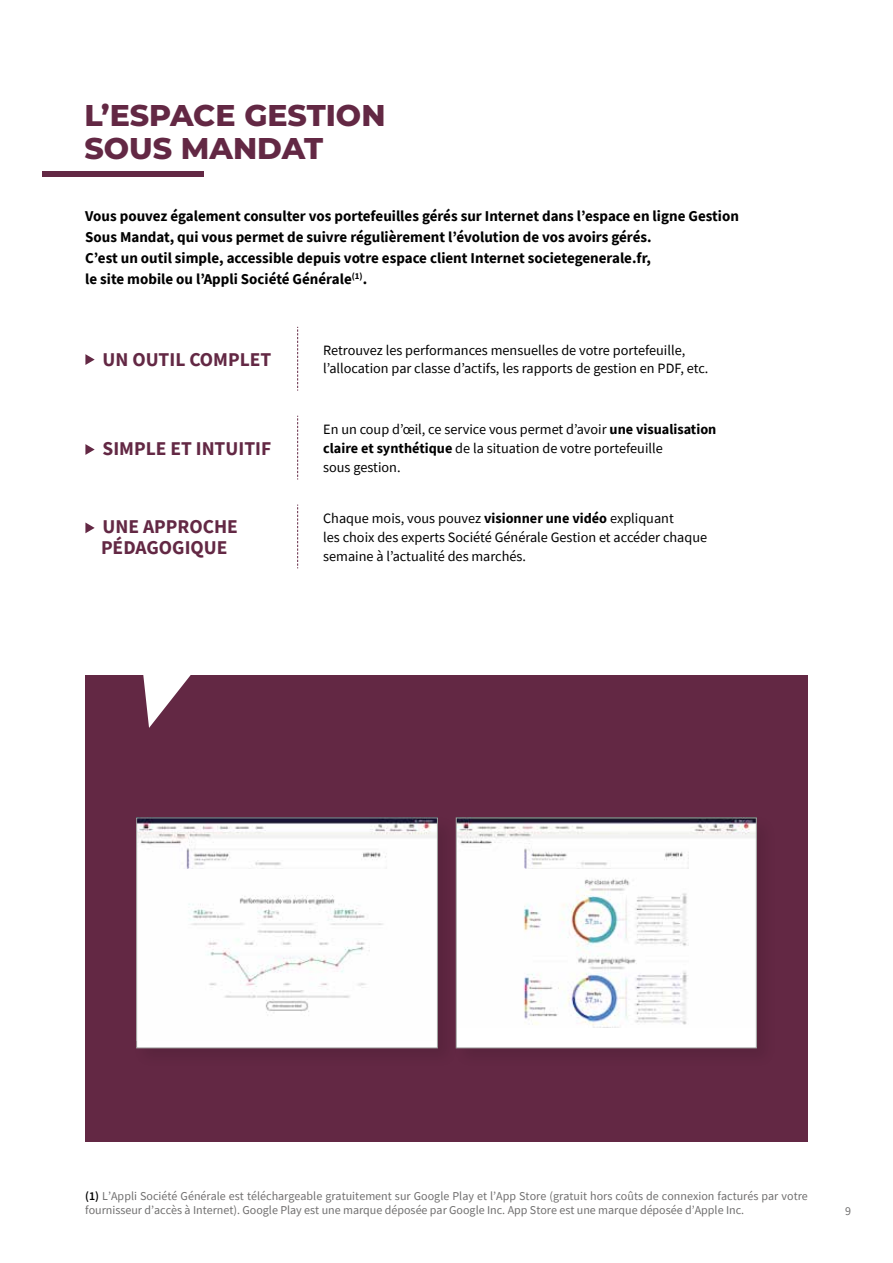
<style>
.page{position:relative;width:893px;height:1263px;background:#fff}
.page>*{position:absolute;margin:0;border:0;box-sizing:border-box;transform-origin:0 0}
.t1{font:800 30px/33px "Montserrat";color:#632844}
.t2{font:700 19.5px/21px "Source Sans Pro";color:#632844}
.t3{font:700 15px/21px "Source Sans Pro";color:#000}
.t4{font:14.25px/18.8px "Source Sans Pro";color:#000}
.t5{font:12px/14.4px "Source Sans Pro";color:#706f6f}
.s1{font-weight:700}
.s2{font-weight:600;color:#000}
</style>
<div class="page">
<div style="left:85px;top:675px;width:723px;height:466px;background:#632844"></div>
<div style="left:42px;top:171px;width:161px;height:6px;background:#632844"></div>
<svg style="left:297px;top:416px;width:1px;height:63px"></svg>
<svg style="left:297px;top:327px;width:1px;height:64px"></svg>
<svg style="left:297px;top:505px;width:1px;height:63px"></svg>
<svg style="left:85px;top:354px;width:10px;height:11px"></svg>
<svg style="left:85px;top:444px;width:10px;height:11px"></svg>
<svg style="left:85px;top:522px;width:10px;height:11px"></svg>
<div style="left:133px;top:814px;width:326px;height:255px;background:#5f2641"></div>
<div style="left:137px;top:818px;width:300px;height:230px;background:#fff"></div>
<img style="left:138px;top:819px;width:298px;height:197px">
<div style="left:136px;top:817px;width:302px;height:231px;border:1px solid #9d9d9c"></div>
<div style="left:456px;top:818px;width:300px;height:230px;background:#fff"></div>
<img style="left:458px;top:819px;width:297px;height:208px">
<div style="left:456px;top:817px;width:301px;height:231px;border:1px solid #9d9d9c"></div>
<h1 class="t1" style="left:84px;top:98px;width:303px">L’ESPACE GESTION<br>SOUS MANDAT</h1>
<p class="t3" style="left:85px;top:205px;width:655px">Vous pouvez également consulter vos portefeuilles gérés sur Internet dans l’espace en ligne Gestion Sous Mandat, qui vous permet de suivre régulièrement l’évolution de vos avoirs gérés.<br>C’est un outil simple, accessible depuis votre espace client Internet societegenerale.fr,<br>le site mobile ou l’Appli Société Générale<sup>(1)</sup>.</p>
<h2 class="t2" style="left:102px;top:349px;width:170px">UN OUTIL COMPLET</h2>
<p class="t4" style="left:323px;top:340px;width:387px">Retrouvez les performances mensuelles de votre portefeuille, l’allocation par classe d’actifs, les rapports de gestion en PDF, etc.</p>
<h2 class="t2" style="left:102px;top:438px;width:170px">SIMPLE ET INTUITIF</h2>
<p class="t4" style="left:323px;top:420px;width:395px">En un coup d’œil, ce service vous permet d’avoir <span class="s1">une visualisation claire et synthétique</span> de la situation de votre portefeuille<br>sous gestion.</p>
<h2 class="t2" style="left:101px;top:516px;width:138px">UNE APPROCHE<br>PÉDAGOGIQUE</h2>
<p class="t4" style="left:323px;top:509px;width:386px">Chaque mois, vous pouvez <span class="s1">visionner une vidéo</span> expliquant<br>les choix des experts Société Générale Gestion et accéder chaque semaine à l’actualité des marchés.</p>
<p class="t5" style="left:85px;top:1188px;width:724px"><span class="s2">(1)</span> L’Appli Société Générale est téléchargeable gratuitement sur Google Play et l’App Store (gratuit hors coûts de connexion facturés par votre fournisseur d’accès à Internet). Google Play est une marque déposée par Google Inc. App Store est une marque déposée d’Apple Inc.</p>
<p class="t5" style="left:845px;top:1204px;width:7px">9</p>
</div>
